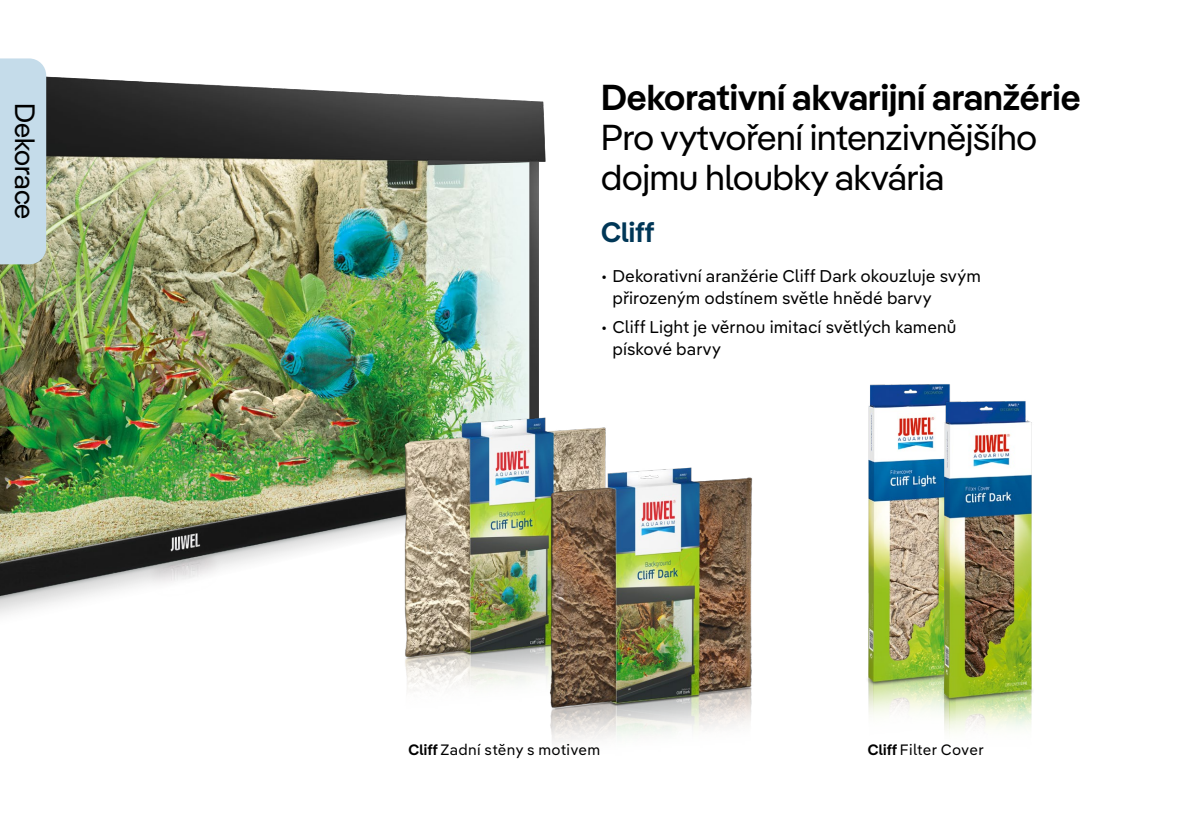
<style>
.page{position:relative;width:1191px;height:840px;background:#fff}
.page>*{position:absolute;margin:0;border:0;box-sizing:border-box;transform-origin:0 0}
.t1{font:36px/40px "Pangea";color:#000}
.t2{font:600 36px "Pangea";color:#000}
.t3{font:28px "Pangea";color:#000}
.t4{font:600 28px "Pangea";color:#003757}
.t5{font:17px/22px "Pangea Text";color:#000}
.t6{font:15px "Pangea Text";letter-spacing:.02em;color:#000}
.s1{font-family:"Pangea";font-weight:600}
</style>
<div class="page">
<img style="left:0;top:74px;width:546px;height:541px">
<img style="left:338px;top:390px;width:268px;height:301px">
<img style="left:867px;top:384px;width:65px;height:332px">
<img style="left:932px;top:384px;width:101px;height:350px">
<img style="left:484px;top:440px;width:269px;height:302px">
<div style="left:0;top:58px;width:46px;height:206px;background:#c5dcea"></div>
<h2 class="t3" style="left:45px;top:103px;width:117px;rotate:90deg">Dekorace</h2>
<h1 class="t2" style="left:601px;top:72px;width:481px">Dekorativní akvarijní aranžérie</h1>
<h1 class="t1" style="left:601px;top:116px;width:437px">Pro vytvoření intenzivnějšího dojmu hloubky akvária</h1>
<h2 class="t4" style="left:601px;top:212px;width:55px">Cliff</h2>
<p class="t5" style="left:612px;top:264px;width:370px;text-indent:-11px">• Dekorativní aranžérie Cliff Dark okouzluje svým přirozeným odstínem světle hnědé barvy</p>
<p class="t5" style="left:612px;top:315px;width:345px;text-indent:-11px">• Cliff Light je věrnou imitací světlých kamenů pískové barvy</p>
<p class="t6" style="left:408px;top:738px;width:193px"><span class="s1">Cliff</span> Zadní stĕny s motivem</p>
<p class="t6" style="left:867px;top:737px;width:118px"><span class="s1">Cliff</span> Filter Cover</p>
</div>
